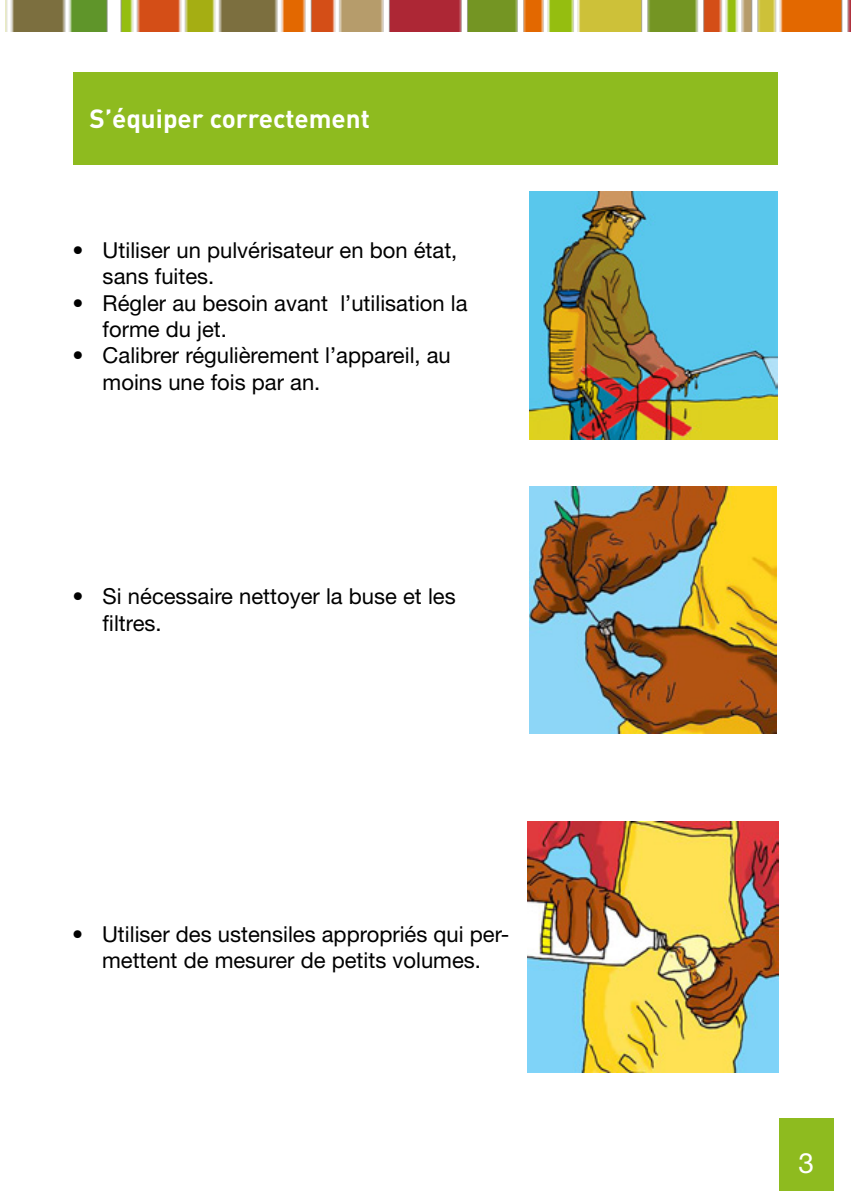
<style>
.page{position:relative;width:851px;height:1191px;background:#fff}
.page>*{position:absolute;margin:0;border:0;box-sizing:border-box;transform-origin:0 0}
.t1{font:28px "Helvetica Neue LT Std";color:#fff}
.t2{font:700 26px "DIN Pro";color:#fff}
.t3{font:22px/26.4px "Helvetica Neue LT Std";color:#000}
</style>
<div class="page">
<div style="left:778px;top:1119px;width:55px;height:72px;background:#8ebb1f"></div>
<img style="left:6px;top:0;width:844px;height:32px">
<div style="left:73px;top:72px;width:704px;height:92px;background:#8ebb1f"></div>
<img style="left:529px;top:191px;width:248px;height:248px">
<img style="left:529px;top:486px;width:247px;height:247px">
<img style="left:527px;top:821px;width:251px;height:251px">
<p class="t2" style="left:90px;top:101px;width:282px">S’équiper correctement</p>
<p class="t3" style="left:103px;top:236px;width:356px;text-indent:-30px">• Utiliser un pulvérisateur en bon état, sans fuites.</p>
<p class="t3" style="left:103px;top:289px;width:366px;text-indent:-30px">• Régler au besoin avant l’utilisation la forme du jet.</p>
<p class="t3" style="left:103px;top:342px;width:349px;text-indent:-30px">• Calibrer régulièrement l’appareil, au moins une fois par an.</p>
<p class="t3" style="left:103px;top:583px;width:354px;text-indent:-30px">• Si nécessaire nettoyer la buse et les filtres.</p>
<p class="t3" style="left:72px;top:920px;width:439px;text-align:center">• Utiliser des ustensiles appropriés qui per&shy;mettent de mesurer de petits volumes.</p>
<p class="t1" style="left:798px;top:1146px;width:17px">3</p>
</div>
